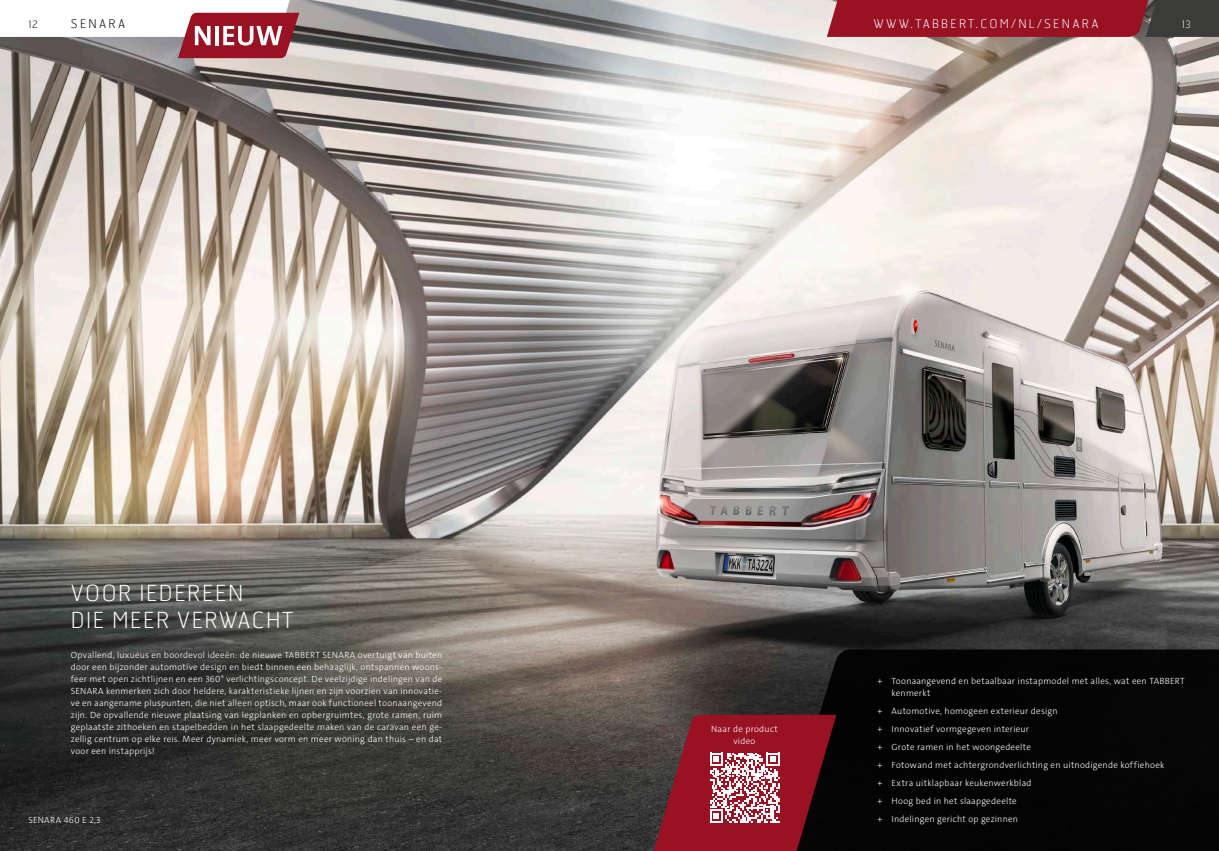
<style>
.page{position:relative;width:1219px;height:851px;background:#fff}
.page>*{position:absolute;margin:0;border:0;box-sizing:border-box;transform-origin:0 0}
.t1{font:100 22px/27px "Hermes FB";letter-spacing:.07em;color:#fff}
.t2{font:100 12px "Hermes FB";letter-spacing:.19em;color:#fff}
.t3{font:100 12px "Hermes FB";letter-spacing:.19em;color:#000}
.t4{font:100 10px "Hermes FB";color:#000}
.t5{font:100 10px "Hermes FB";color:#fff}
.t6{font:300 9px/12px "The Sans C4 s";letter-spacing:.025em;color:#fff}
</style>
<div class="page">
<img style="left:0;top:0;width:1219px;height:850px">
<svg style="left:827px;top:0;width:392px;height:37px;background:#871d2a"></svg>
<svg style="left:0;top:0;width:299px;height:58px"></svg>
<svg style="left:746px;top:649px;width:473px;height:201px;background:#070707"></svg>
<svg style="left:641px;top:714px;width:195px;height:136px;background:#86323c"></svg>
<p class="t4" style="left:28px;top:18px;width:11px">12</p>
<h2 class="t3" style="left:71px;top:16px;width:56px">SENARA</h2>
<h2 class="t2" style="left:873px;top:16px;width:226px">WWW.TABBERT.COM/NL/SENARA</h2>
<p class="t5" style="left:1182px;top:18px;width:10px">13</p>
<h1 class="t1" style="left:71px;top:579px;width:224px">VOOR IEDEREEN<br>DIE MEER VERWACHT</h1>
<p class="t6" style="left:71px;top:648px;width:373px;text-align:justify">Opvallend, luxueus en boordevol ideeën: de nieuwe TABBERT SENARA overtuigt van buiten door een bijzonder automotive design en biedt binnen een behaaglijk, ontspannen woons&shy;feer met open zichtlijnen en een 360° verlichtingsconcept. De veelzijdige indelingen van de SENARA kenmerken zich door heldere, karakteristieke lijnen en zijn voorzien van innovatie&shy;ve en aangename pluspunten, die niet alleen optisch, maar ook functioneel toonaangevend zijn. De opvallende nieuwe plaatsing van legplanken en opbergruimtes, grote ramen, ruim geplaatste zithoeken en stapelbedden in het slaapgedeelte maken van de caravan een ge&shy;zellig centrum op elke reis. Meer dynamiek, meer vorm en meer woning dan thuis – en dat voor een instapprijs!</p>
<p class="t6" style="left:28px;top:813px;width:74px">SENARA 460 E 2,3</p>
<p class="t6" style="left:711px;top:723px;width:68px;text-align:center">Naar de product video</p>
<p class="t6" style="left:891px;top:675px;width:295px;text-indent:-14px">+ Toonaangevend en betaalbaar instapmodel met alles, wat een TABBERT kenmerkt</p>
<p class="t6" style="left:877px;top:702px;width:288px;line-height:18px">+ Automotive, homogeen exterieur design<br>+ Innovatief vormgegeven interieur<br>+ Grote ramen in het woongedeelte<br>+ Fotowand met achtergrondverlichting en uitnodigende koffiehoek + Extra uitklapbaar keukenwerkblad<br>+ Hoog bed in het slaapgedeelte<br>+ Indelingen gericht op gezinnen</p>
</div>
